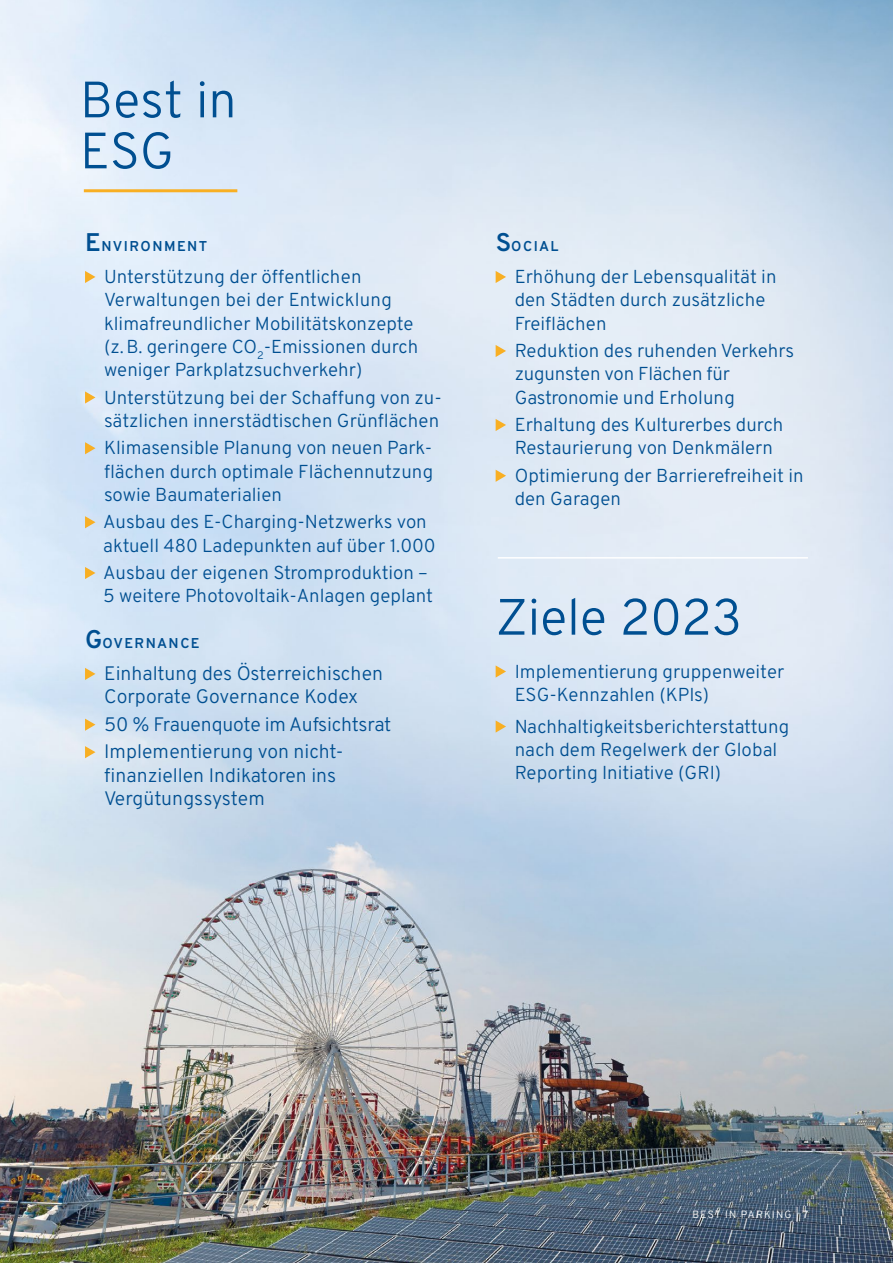
<style>
.page{position:relative;width:893px;height:1263px;background:#fff}
.page>*{position:absolute;margin:0;border:0;box-sizing:border-box;transform-origin:0 0}
.t1{font:300 51px/51px "Overpass";letter-spacing:-.005em;color:#004f91}
.t2{font:300 19.5px/23.2px "Overpass";color:#004f91}
.t3{font:300 18.75px/23.2px "Overpass";color:#004f91}
.t4{font:600 14.25px "Overpass";letter-spacing:.1em;color:#004f91}
.t5{font:300 10.5px "Overpass";letter-spacing:.11em;color:#fff}
.s1{font-size:25.5px}
.s2{font-weight:500}
</style>
<div class="page">
<img style="left:0;top:0;width:893px;height:1263px">
<hr style="left:84px;top:189px;width:153px;height:3px;background:#f8af23">
<svg style="left:496px;top:271px;width:10px;height:12px"></svg>
<svg style="left:496px;top:345px;width:10px;height:12px"></svg>
<svg style="left:496px;top:419px;width:10px;height:12px"></svg>
<svg style="left:496px;top:470px;width:10px;height:12px"></svg>
<svg style="left:85px;top:668px;width:10px;height:12px"></svg>
<svg style="left:85px;top:719px;width:10px;height:12px"></svg>
<svg style="left:85px;top:746px;width:10px;height:12px"></svg>
<svg style="left:496px;top:665px;width:10px;height:13px"></svg>
<svg style="left:496px;top:720px;width:10px;height:13px"></svg>
<hr style="left:498px;top:557px;width:310px;height:2px;background:#fff">
<svg style="left:85px;top:271px;width:10px;height:12px"></svg>
<svg style="left:85px;top:391px;width:10px;height:13px"></svg>
<svg style="left:85px;top:442px;width:10px;height:12px"></svg>
<svg style="left:85px;top:516px;width:10px;height:12px"></svg>
<svg style="left:85px;top:567px;width:10px;height:12px"></svg>
<h1 class="t1" style="left:80px;top:72px;width:158px">Best in<br>ESG</h1>
<p class="t4" style="left:85px;top:235px;width:124px"><span class="s1">E</span>NVIRONMENT</p>
<p class="t3" style="left:104px;top:264px;width:316px">Unterstützung der öffentlichen Verwaltungen bei der Entwicklung klimafreundlicher Mobilitätskonzepte (z. B. geringere CO<sub>2</sub>-Emissionen durch weniger Parkplatzsuchverkehr)</p>
<p class="t3" style="left:104px;top:385px;width:339px">Unterstützung bei der Schaffung von zu&shy;sätzlichen innerstädtischen Grünflächen</p>
<p class="t3" style="left:104px;top:435px;width:331px">Klimasensible Planung von neuen Park&shy;flächen durch optimale Flächennutzung sowie Baumaterialien</p>
<p class="t3" style="left:103px;top:509px;width:334px">Ausbau des E-Charging-Netzwerks von aktuell 480 Ladepunkten auf über 1.000</p>
<p class="t3" style="left:103px;top:560px;width:331px">Ausbau der eigenen Stromproduktion –<br>5 weitere Photovoltaik-Anlagen geplant</p>
<p class="t4" style="left:85px;top:632px;width:116px"><span class="s1">G</span>OVERNANCE</p>
<p class="t2" style="left:104px;top:661px;width:280px">Einhaltung des Österreichischen<br>Corporate Governance Kodex</p>
<p class="t2" style="left:104px;top:709px;width:289px;line-height:27.5px">50 % Frauenquote im Aufsichtsrat<br>Implementierung von nicht-</p>
<p class="t2" style="left:104px;top:762px;width:234px">finanziellen Indikatoren ins<br>Vergütungssystem</p>
<p class="t4" style="left:496px;top:235px;width:64px"><span class="s1">S</span>OCIAL</p>
<p class="t3" style="left:515px;top:264px;width:263px">Erhöhung der Lebensqualität in den Städten durch zusätzliche<br>Freiflächen</p>
<p class="t3" style="left:515px;top:338px;width:281px">Reduktion des ruhenden Verkehrs zugunsten von Flächen für<br>Gastronomie und Erholung</p>
<p class="t3" style="left:515px;top:412px;width:270px">Erhaltung des Kulturerbes durch<br>Restaurierung von Denkmälern</p>
<p class="t3" style="left:515px;top:463px;width:290px">Optimierung der Barrierefreiheit in den Garagen</p>
<h1 class="t1" style="left:496px;top:589px;width:248px">Ziele 2023</h1>
<p class="t3" style="left:515px;top:659px;width:271px">Implementierung gruppenweiter<br>ESG-Kennzahlen (KPIs)</p>
<p class="t3" style="left:515px;top:714px;width:276px">Nachhaltigkeitsberichterstattung nach dem Regelwerk der Global<br>Reporting Initiative (GRI)</p>
<p class="t5" style="left:692px;top:1206px;width:117px">BEST IN PARKING | <span class="s2">7</span></p>
</div>
